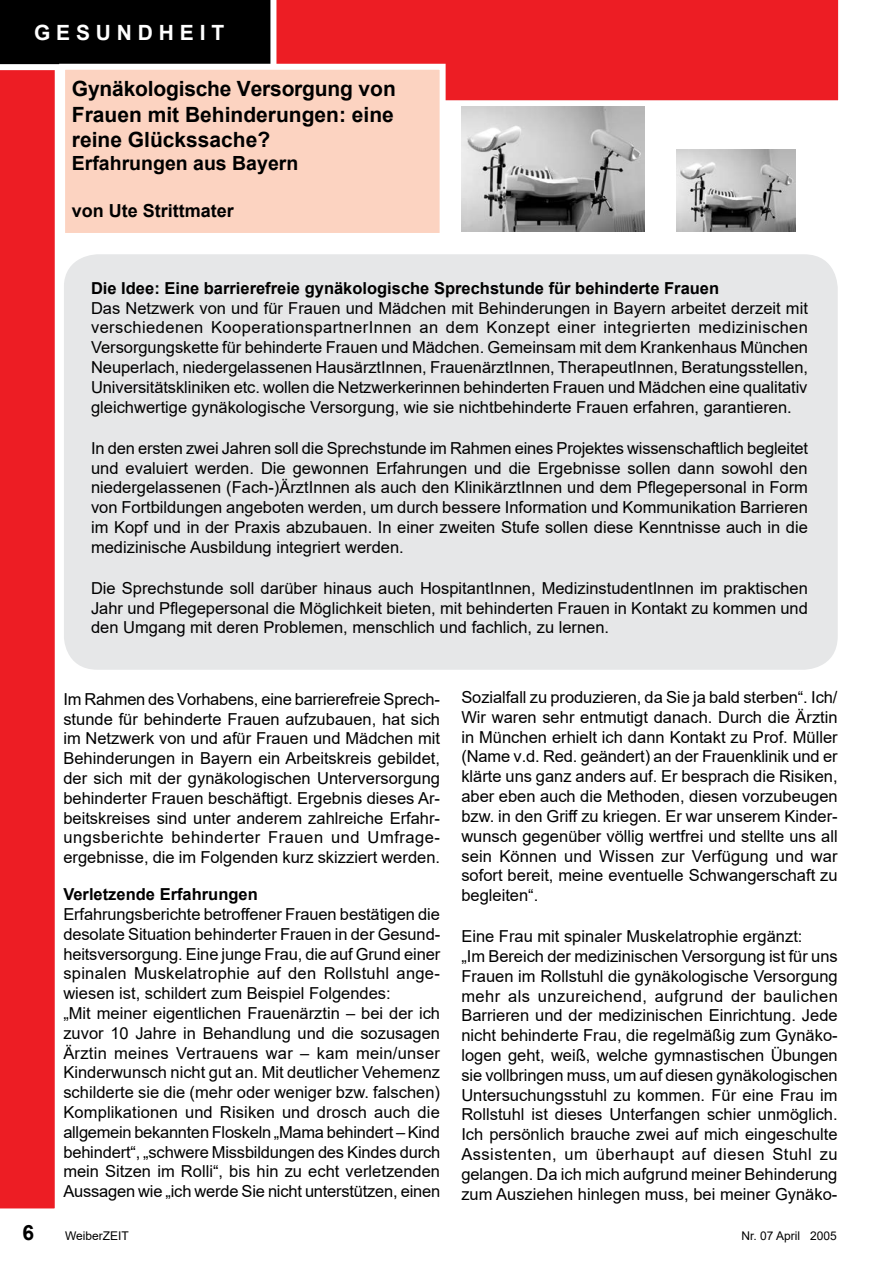
<style>
.page{position:relative;width:893px;height:1263px;background:#fff}
.page>*{position:absolute;margin:0;border:0;box-sizing:border-box;transform-origin:0 0}
.t1{font:700 21px/25.2px "Arial";color:#000;text-align:justify}
.t2{font:700 21px "Arial";color:#fff}
.t3{font:700 19.5px "Arial";color:#000}
.t4{font:700 18px "Arial";color:#000}
.t5{font:16.5px/19.8px "Arial";color:#000;text-align:justify}
.t6{font:700 16.5px "Arial";color:#000}
.t7{font:12px "Arial";color:#000}
</style>
<div class="page">
<div style="left:64px;top:254px;width:774px;height:416px;background:#e6e7e8;border-radius:34px"></div>
<div style="left:276px;top:0;width:563px;height:101px;background:#ed1d24"></div>
<div style="left:0;top:70px;width:55px;height:1139px;background:#ed1d24"></div>
<div style="left:0;top:0;width:271px;height:65px;background:#000"></div>
<div style="left:59px;top:64px;width:387px;height:175px;background:#fcd3c1;border:6px solid #fff"></div>
<img style="left:461px;top:106px;width:183px;height:126px">
<img style="left:676px;top:150px;width:119px;height:82px">
<p class="t2" style="left:34px;top:18px;width:192px">G E S U N D H E I T</p>
<h1 class="t1" style="left:72px;top:77px;width:326px">Gynäkologische Versorgung von Frauen mit Behinderungen: eine reine Glückssache?</h1>
<h1 class="t3" style="left:72px;top:149px;width:228px">Erfahrungen aus Bayern</h1>
<p class="t4" style="left:72px;top:198px;width:164px">von Ute Strittmater</p>
<h2 class="t6" style="left:91px;top:276px;width:630px">Die Idee: Eine barrierefreie gynäkologische Sprechstunde für behinderte Frauen</h2>
<p class="t5" style="left:91px;top:298px;width:719px">Das Netzwerk von und für Frauen und Mädchen mit Behinderungen in Bayern arbeitet derzeit mit verschiedenen KooperationspartnerInnen an dem Konzept einer integrierten medizinischen Versorgungskette für behinderte Frauen und Mädchen. Gemeinsam mit dem Krankenhaus München Neuperlach, niedergelassenen HausärztInnen, FrauenärztInnen, TherapeutInnen, Beratungsstellen, Universitätskliniken etc. wollen die Netzwerkerinnen behinderten Frauen und Mädchen eine qualitativ gleichwertige gynäkologische Versorgung, wie sie nichtbehinderte Frauen erfahren, garantieren.</p>
<p class="t5" style="left:91px;top:438px;width:718px">In den ersten zwei Jahren soll die Sprechstunde im Rahmen eines Projektes wissenschaftlich begleitet und evaluiert werden. Die gewonnen Erfahrungen und die Ergebnisse sollen dann sowohl den niedergelassenen (Fach-)ÄrztInnen als auch den KlinikärztInnen und dem Pflegepersonal in Form von Fortbildungen angeboten werden, um durch bessere Information und Kommunikation Barrieren im Kopf und in der Praxis abzubauen. In einer zweiten Stufe sollen diese Kenntnisse auch in die medizinische Ausbildung integriert werden.</p>
<p class="t5" style="left:91px;top:578px;width:718px">Die Sprechstunde soll darüber hinaus auch HospitantInnen, MedizinstudentInnen im praktischen Jahr und Pflegepersonal die Möglichkeit bieten, mit behinderten Frauen in Kontakt zu kommen und den Umgang mit deren Problemen, menschlich und fachlich, zu lernen.</p>
<p class="t5" style="left:63px;top:689px;width:378px">Im Rahmen des Vorhabens, eine barrierefreie Sprech&shy;stunde für behinderte Frauen aufzubauen, hat sich im Netzwerk von und afür Frauen und Mädchen mit Behinderungen in Bayern ein Arbeitskreis gebildet, der sich mit der gynäkologischen Unterversorgung behinderter Frauen beschäftigt. Ergebnis dieses Ar&shy;beitskreises sind unter anderem zahlreiche Erfahr&shy;ungsberichte behinderter Frauen und Umfrage&shy;ergebnisse, die im Folgenden kurz skizziert werden.</p>
<h2 class="t6" style="left:63px;top:883px;width:196px">Verletzende Erfahrungen</h2>
<p class="t5" style="left:63px;top:904px;width:378px">Erfahrungsberichte betroffener Frauen bestätigen die desolate Situation behinderter Frauen in der Gesund&shy;heitsversorgung. Eine junge Frau, die auf Grund einer spinalen Muskelatrophie auf den Rollstuhl ange&shy;wiesen ist, schildert zum Beispiel Folgendes:</p>
<p class="t5" style="left:63px;top:1003px;width:378px">„Mit meiner eigentlichen Frauenärztin – bei der ich zuvor 10 Jahre in Behandlung und die sozusagen Ärztin meines Vertrauens war – kam mein/unser Kinderwunsch nicht gut an. Mit deutlicher Vehemenz schilderte sie die (mehr oder weniger bzw. falschen)<br>Komplikationen und Risiken und drosch auch die allgemein bekannten Floskeln „Mama behindert – Kind behindert“, „schwere Missbildungen des Kindes durch mein Sitzen im Rolli“, bis hin zu echt verletzenden Aussagen wie „ich werde Sie nicht unterstützen, einen</p>
<p class="t5" style="left:461px;top:687px;width:378px">Sozialfall zu produzieren, da Sie ja bald sterben“. Ich/ Wir waren sehr entmutigt danach. Durch die Ärztin in München erhielt ich dann Kontakt zu Prof. Müller (Name v.d. Red. geändert) an der Frauenklinik und er klärte uns ganz anders auf. Er besprach die Risiken, aber eben auch die Methoden, diesen vorzubeugen bzw. in den Griff zu kriegen. Er war unserem Kinder&shy;wunsch gegenüber völlig wertfrei und stellte uns all sein Können und Wissen zur Verfügung und war sofort bereit, meine eventuelle Schwangerschaft zu begleiten“.</p>
<p class="t5" style="left:461px;top:926px;width:343px">Eine Frau mit spinaler Muskelatrophie ergänzt:</p>
<p class="t5" style="left:461px;top:946px;width:378px">„Im Bereich der medizinischen Versorgung ist für uns Frauen im Rollstuhl die gynäkologische Versorgung mehr als unzureichend, aufgrund der baulichen Barrieren und der medizinischen Einrichtung. Jede nicht behinderte Frau, die regelmäßig zum Gynäko&shy;logen geht, weiß, welche gymnastischen Übungen sie vollbringen muss, um auf diesen gynäkologischen Untersuchungsstuhl zu kommen. Für eine Frau im Rollstuhl ist dieses Unterfangen schier unmöglich.<br>Ich persönlich brauche zwei auf mich eingeschulte Assistenten, um überhaupt auf diesen Stuhl zu gelangen. Da ich mich aufgrund meiner Behinderung zum Ausziehen hinlegen muss, bei meiner Gynäko-</p>
<p class="t1" style="left:22px;top:1220px;width:13px">6</p>
<p class="t7" style="left:65px;top:1228px;width:65px">WeiberZEIT</p>
<p class="t7" style="left:741px;top:1228px;width:97px">Nr. 07 April 2005</p>
</div>
